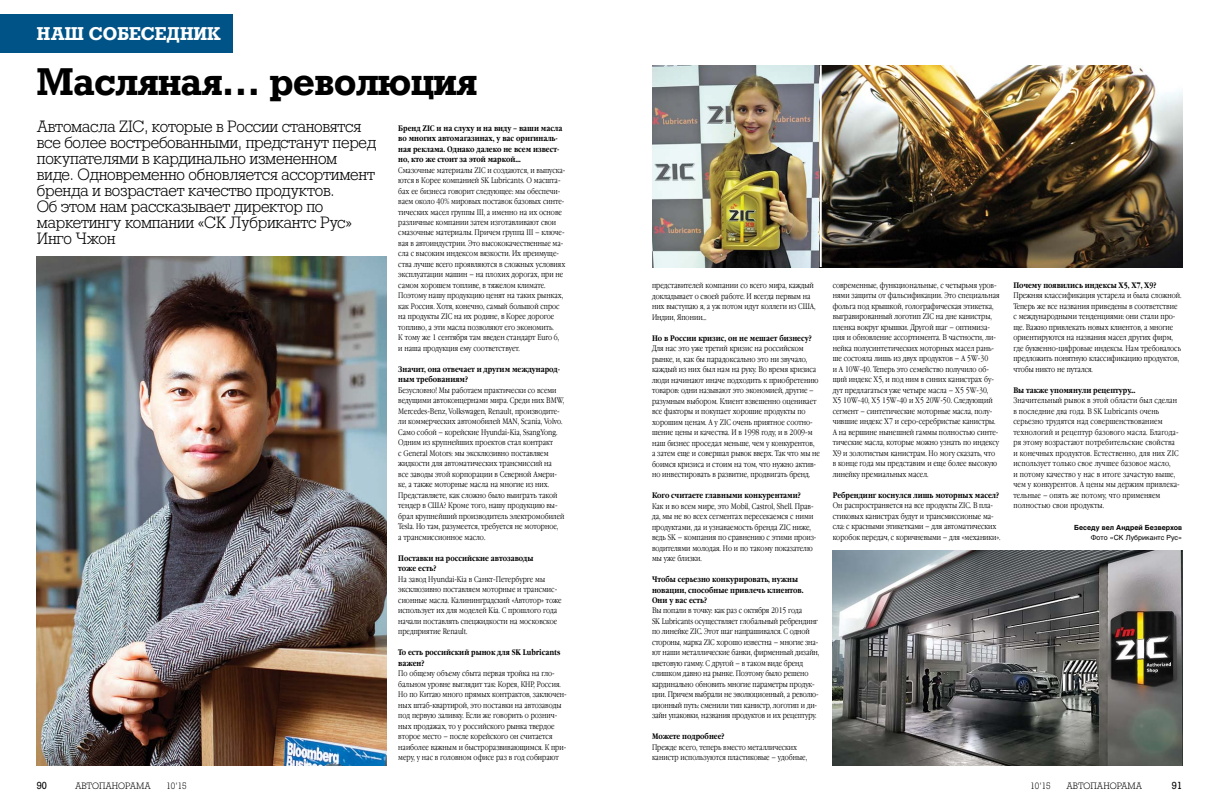
<style>
.page{position:relative;width:1219px;height:808px;background:#fff}
.page>*{position:absolute;margin:0;border:0;box-sizing:border-box;transform-origin:0 0}
.t1{font:700 37.5px "Rodeo";letter-spacing:-.01em;color:#000}
.t2{font:700 18px "Rodeo";color:#fff}
.t3{font:300 16px/16px "Rodeo";letter-spacing:-.015em;color:#000}
.t4{font:10px "Rodeo";color:#000}
.t5{font:300 9px "Rodeo";color:#000}
.t6{font:300 8px/10.5px "Garamond Narrow C";color:#000}
.t7{font:700 8px/10.5px "Garamond Narrow C";color:#000}
.t8{font:700 7px "Helios";color:#000}
.t9{font:7px "Helios";color:#000}
</style>
<div class="page">
<div style="left:0;top:14px;width:233px;height:38px;background:#005387"></div>
<img style="left:37px;top:256px;width:349px;height:509px">
<img style="left:833px;top:551px;width:349px;height:214px">
<img style="left:652px;top:65px;width:530px;height:202px">
<hr style="left:820px;top:65px;width:2px;height:202px;background:#fff">
<h2 class="t2" style="left:37px;top:22px;width:186px">НАШ СОБЕСЕДНИК</h2>
<h1 class="t1" style="left:37px;top:59px;width:442px">Масляная… революция</h1>
<p class="t3" style="left:37px;top:119px;width:341px">Автомасла ZIC, которые в России становятся все более востребованными, предстанут перед покупателями в кардинально измененном виде. Одновременно обновляется ассортимент бренда и возрастает качество продуктов.<br>Об этом нам рассказывает директор по маркетингу компании «СК Лубрикантс Рус» Инго Чжон</p>
<p class="t7" style="left:398px;top:123px;width:166px">Бренд ZIC и на слуху и на виду – ваши масла во многих автомагазинах, у вас оригиналь&shy;ная реклама. Однако далеко не всем извест&shy;но, кто же стоит за этой маркой…</p>
<p class="t6" style="left:398px;top:165px;width:169px">Смазочные материалы ZIC и создаются, и выпуска&shy;ются в Корее компанией SK Lubricants. О масшта&shy;бах ее бизнеса говорит следующее: мы обеспечи&shy;ваем около 40% мировых поставок базовых синте&shy;тических масел группы III, а именно на их основе различные компании затем изготавливают свои смазочные материалы. Причем группа III – ключе&shy;вая в автоиндустрии. Это высококачественные ма&shy;сла с высоким индексом вязкости. Их преимуще&shy;ства лучше всего проявляются в сложных условиях эксплуатации машин – на плохих дорогах, при не самом хорошем топливе, в тяжелом климате.<br>Поэтому нашу продукцию ценят на таких рынках, как Россия. Хотя, конечно, самый большой спрос на продукты ZIC на их родине, в Корее дорогое топливо, а эти масла позволяют его экономить.<br>К тому же 1 сентября там введен стандарт Euro 6, и наша продукция ему соответствует.</p>
<p class="t7" style="left:398px;top:364px;width:163px">Значит, она отвечает и другим международ&shy;ным требованиям?</p>
<p class="t6" style="left:398px;top:385px;width:168px">Безусловно! Мы работаем практически со всеми ведущими автоконцернами мира. Среди них BMW, Mercedes-Benz, Volkswagen, Renault, производите&shy;ли коммерческих автомобилей MAN, Scania, Volvo.<br>Само собой – корейские Hyundai-Kia, SsangYong.<br>Одним из крупнейших проектов стал контракт<br>с General Motors: мы эксклюзивно поставляем жидкости для автоматических трансмиссий на<br>все заводы этой корпорации в Северной Амери&shy;ке, а также моторные масла на многие из них.<br>Представляете, как сложно было выиграть такой тендер в США? Кроме того, нашу продукцию вы&shy;брал крупнейший производитель электромобилей Tesla. Но там, разумеется, требуется не моторное,<br>а трансмиссионное масло.</p>
<p class="t7" style="left:398px;top:553px;width:137px">Поставки на российские автозаводы тоже есть?</p>
<p class="t6" style="left:398px;top:574px;width:165px">На завод Hyundai-Kia в Санкт-Петербурге мы эксклюзивно поставляем моторные и трансмис&shy;сионные масла. Калининградский «Автотор» тоже использует их для моделей Kia. С прошлого года начали поставлять спецжидкости на московское предприятие Renault.</p>
<p class="t7" style="left:398px;top:648px;width:164px">То есть российский рынок для SK Lubricants важен?</p>
<p class="t6" style="left:398px;top:669px;width:170px">По общему объему сбыта первая тройка на гло&shy;бальном уровне выглядит так: Корея, КНР, Россия.<br>Но по Китаю много прямых контрактов, заключен&shy;ных штаб-квартирой, это поставки на автозаводы под первую заливку. Если же говорить о рознич&shy;ных продажах, то у российского рынка твердое второе место – после корейского он считается наиболее важным и быстроразвивающимся. К при&shy;меру, у нас в головном офисе раз в год собирают</p>
<p class="t6" style="left:652px;top:280px;width:165px">представителей компании со всего мира, каждый докладывает о своей работе. И всегда первым на них выступаю я, а уж потом идут коллеги из США, Индии, Японии…</p>
<p class="t7" style="left:652px;top:333px;width:161px">Но в России кризис, он не мешает бизнесу?</p>
<p class="t6" style="left:652px;top:343px;width:170px">Для нас это уже третий кризис на российском рынке, и, как бы парадоксально это ни звучало, каждый из них был нам на руку. Во время кризиса люди начинают иначе подходить к приобретению товаров: одни называют это экономией, другие – разумным выбором. Клиент взвешенно оценивает все факторы и покупает хорошие продукты по хорошим ценам. А у ZIC очень приятное соотно&shy;шение цены и качества. И в 1998 году, и в 2009-м наш бизнес проседал меньше, чем у конкурентов,<br>а затем еще и совершал рывок вверх. Так что мы не боимся кризиса и стоим на том, что нужно актив&shy;но инвестировать в развитие, продвигать бренд.</p>
<p class="t7" style="left:652px;top:490px;width:150px">Кого считаете главными конкурентами?</p>
<p class="t6" style="left:652px;top:501px;width:166px">Как и во всем мире, это Mobil, Castrol, Shell. Прав&shy;да, мы не во всех сегментах пересекаемся с ними продуктами, да и узнаваемость бренда ZIC ниже, ведь SK – компания по сравнению с этими произ&shy;водителями молодая. Но и по такому показателю мы уже близки.</p>
<p class="t7" style="left:652px;top:574px;width:153px">Чтобы серьезно конкурировать, нужны новации, способные привлечь клиентов.<br>Они у вас есть?</p>
<p class="t6" style="left:652px;top:606px;width:169px">Вы попали в точку: как раз с октября 2015 года<br>SK Lubricants осуществляет глобальный ребрендинг по линейке ZIC. Этот шаг напрашивался. С одной стороны, марка ZIC хорошо известна – многие зна&shy;ют наши металлические банки, фирменный дизайн, цветовую гамму. С другой – в таком виде бренд слишком давно на рынке. Поэтому было решено кардинально обновить многие параметры продук&shy;ции. Причем выбрали не эволюционный, а револю&shy;ционный путь: сменили тип канистр, логотип и ди&shy;зайн упаковки, названия продуктов и их рецептуру.</p>
<p class="t7" style="left:652px;top:732px;width:74px">Можете подробнее?</p>
<p class="t6" style="left:652px;top:742px;width:157px">Прежде всего, теперь вместо металлических канистр используются пластиковые – удобные,</p>
<p class="t6" style="left:833px;top:280px;width:168px">современные, функциональные, с четырьмя уров&shy;нями защиты от фальсификации. Это специальная фольга под крышкой, голографическая этикетка, выгравированный логотип ZIC на дне канистры, пленка вокруг крышки. Другой шаг – оптимиза&shy;ция и обновление ассортимента. В частности, ли&shy;нейка полусинтетических моторных масел рань&shy;ше состояла лишь из двух продуктов – A 5W-30<br>и A 10W‑40. Теперь это семейство получило об&shy;щий индекс X5, и под ним в синих канистрах бу&shy;дут предлагаться уже четыре масла – X5 5W-30,<br>X5 10W-40, X5 15W-40 и X5 20W-50. Следующий сегмент – синтетические моторные масла, полу&shy;чившие индекс X7 и серо-серебристые канистры.<br>А на вершине нынешней гаммы полностью синте&shy;тические масла, которые можно узнать по индексу X9 и золотистым канистрам. Но могу сказать, что в конце года мы представим и еще более высокую линейку премиальных масел.</p>
<p class="t7" style="left:833px;top:490px;width:168px">Ребрендинг коснулся лишь моторных масел?</p>
<p class="t6" style="left:833px;top:501px;width:169px">Он распространяется на все продукты ZIC. В пла&shy;стиковых канистрах будут и трансмиссионые ма&shy;сла: с красными этикетками – для автоматических коробок передач, с коричневыми – для «механики».</p>
<p class="t7" style="left:1013px;top:280px;width:144px">Почему появились индексы X5, X7, X9?</p>
<p class="t6" style="left:1013px;top:291px;width:170px">Прежняя классификация устарела и была сложной.<br>Теперь же все названия приведены в соответствие с международными тенденциями: они стали про&shy;ще. Важно привлекать новых клиентов, а многие ориентируются на названия масел других фирм, где буквенно-цифровые индексы. Нам требовалось предложить понятную классификацию продуктов, чтобы никто не путался.</p>
<p class="t7" style="left:1013px;top:385px;width:124px">Вы также упомянули рецептуру…</p>
<p class="t6" style="left:1013px;top:396px;width:168px">Значительный рывок в этой области был сделан в последние два года. В SK Lubricants очень серьезно трудятся над совершенствованием технологий и рецептур базового масла. Благода&shy;ря этому возрастают потребительские свойства и конечных продуктов. Естественно, для них ZIC использует только свое лучшее базовое масло,<br>и потому качество у нас в итоге зачастую выше, чем у конкурентов. А цены мы держим привлека&shy;тельные – опять же потому, что применяем полностью свои продукты.</p>
<p class="t8" style="left:1074px;top:523px;width:109px">Беседу вел Андрей Безверхов</p>
<p class="t9" style="left:1091px;top:533px;width:93px">Фото «СК Лубрикантс Рус»</p>
<p class="t4" style="left:37px;top:780px;width:12px">90</p>
<p class="t5" style="left:75px;top:781px;width:77px">АВТОПАНОРАМА</p>
<p class="t5" style="left:166px;top:781px;width:22px">10’15</p>
<p class="t5" style="left:1030px;top:781px;width:22px">10’15</p>
<p class="t5" style="left:1066px;top:781px;width:77px">АВТОПАНОРАМА</p>
<p class="t4" style="left:1172px;top:780px;width:12px">91</p>
</div>
